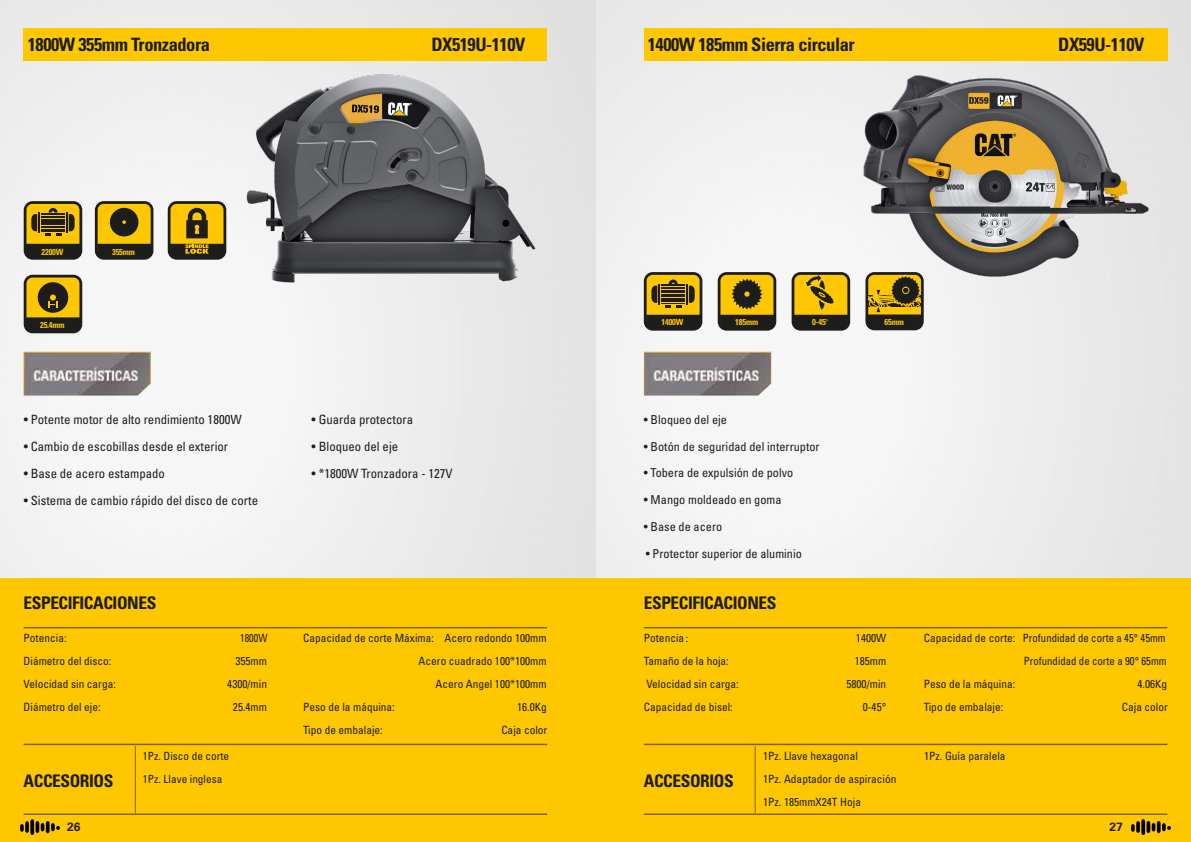
<style>
.page{position:relative;width:1191px;height:842px;background:#fff}
.page>*{position:absolute;margin:0;border:0;box-sizing:border-box;transform-origin:0 0}
.t1{font:700 condensed 18.5px "Univers LT Std";letter-spacing:-.025em;color:#1d1d1b}
.t2{font:700 condensed 17.4px "Univers LT Std";letter-spacing:-.025em;color:#1d1d1b}
.t3{font:condensed 12.8px "Univers LT Std";color:#1d1d1b}
.t4{font:condensed 12.3px "Univers LT Std";color:#1d1d1b}
.t5{font:700 12px "Univers LT Std";color:#231f20}
.t6{font:condensed 11.4px/23px "Univers LT Std";color:#1d1d1b}
.t7{font:condensed 11.4px "Univers LT Std";color:#1d1d1b;scale:.95 1}
.t8{font:condensed 11.4px "Univers LT Std";color:#1d1d1b;scale:.9 1}
.t9{font:condensed 11.2px/22.9px "Univers LT Std";color:#1d1d1b}
.t10{font:700 condensed 8.5px "Univers LT Std";letter-spacing:-.025em;color:#fec700}
.s1{font-family:"Univers LT"}
.s2{font-family:"Adobe Song Std";font-weight:300;font-stretch:normal}
</style>
<div class="page">
<img style="left:0;top:0;width:1191px;height:579px">
<div style="left:595px;top:579px;width:596px;height:263px;background:#fec700"></div>
<div style="left:0;top:579px;width:595px;height:263px;background:#fec700"></div>
<div style="left:644px;top:28px;width:523px;height:33px;background:#fec700"></div>
<div style="left:24px;top:28px;width:523px;height:33px;background:#fec700"></div>
<img style="left:644px;top:352px;width:127px;height:44px">
<img style="left:23px;top:352px;width:128px;height:44px">
<hr style="left:644px;top:627px;width:523px;height:1px;background:#1d1d1b">
<hr style="left:24px;top:627px;width:523px;height:1px;background:#1d1d1b">
<hr style="left:754px;top:746px;width:1px;height:67px;background:#1d1d1b">
<hr style="left:135px;top:746px;width:1px;height:67px;background:#1d1d1b">
<hr style="left:644px;top:813px;width:523px;height:2px;background:#1d1d1b">
<hr style="left:24px;top:813px;width:523px;height:2px;background:#1d1d1b">
<hr style="left:644px;top:744px;width:523px;height:1px;background:#1d1d1b">
<hr style="left:24px;top:744px;width:523px;height:1px;background:#1d1d1b">
<svg style="left:24px;top:201px;width:58px;height:59px;background:#7e6815"></svg>
<svg style="left:95px;top:201px;width:58px;height:59px;background:#826b14"></svg>
<svg style="left:168px;top:201px;width:58px;height:59px;background:#957912"></svg>
<svg style="left:24px;top:275px;width:58px;height:58px;background:#7f6812"></svg>
<svg style="left:644px;top:272px;width:58px;height:59px;background:#7e6815"></svg>
<svg style="left:791px;top:272px;width:59px;height:59px;background:#9a7d14"></svg>
<svg style="left:865px;top:288px;width:58px;height:42px;background:#715d15"></svg>
<svg style="left:717px;top:272px;width:59px;height:59px;background:#856d17"></svg>
<img style="left:20px;top:819px;width:40px;height:15px">
<img style="left:1131px;top:819px;width:39px;height:15px">
<img style="left:234px;top:63px;width:317px;height:235px">
<img style="left:856px;top:61px;width:300px;height:227px">
<h1 class="t1" style="left:28px;top:33px;width:184px">1800W 355mm Tronzadora</h1>
<h1 class="t1" style="left:431px;top:33px;width:95px">DX519U-110V</h1>
<p class="t10" style="left:42px;top:246px;width:23px">2200W</p>
<p class="t10" style="left:40px;top:320px;width:26px">25.4mm</p>
<p class="t10" style="left:112px;top:246px;width:24px">355mm</p>
<p class="t3" style="left:24px;top:412px;width:219px">• Potente motor de alto rendimiento 1800W</p>
<p class="t3" style="left:311px;top:412px;width:103px">• Guarda protectora</p>
<p class="t3" style="left:24px;top:438px;width:206px">• Cambio de escobillas desde el exterior</p>
<p class="t3" style="left:311px;top:438px;width:88px">• Bloqueo del eje</p>
<p class="t3" style="left:24px;top:465px;width:143px">• Base de acero estampado</p>
<p class="t3" style="left:311px;top:465px;width:142px">• *1800W Tronzadora - 127V</p>
<p class="t3" style="left:24px;top:492px;width:236px">• Sistema de cambio rápido del disco de corte</p>
<h1 class="t1" style="left:648px;top:33px;width:208px">1400W 185mm Sierra circular</h1>
<h1 class="t1" style="left:1058px;top:33px;width:88px">DX59U-110V</h1>
<p class="t10" style="left:661px;top:317px;width:23px">1400W</p>
<p class="t10" style="left:735px;top:317px;width:24px">185mm</p>
<p class="t10" style="left:812px;top:317px;width:18px">0-45<span class="s1">°</span></p>
<p class="t10" style="left:884px;top:317px;width:21px">65mm</p>
<p class="t4" style="left:644px;top:412px;width:85px">• Bloqueo del eje</p>
<p class="t4" style="left:644px;top:438px;width:177px">• Botón de seguridad del interruptor</p>
<p class="t4" style="left:644px;top:465px;width:151px">• Tobera de expulsión de polvo</p>
<p class="t4" style="left:644px;top:492px;width:139px">• Mango moldeado en goma</p>
<p class="t4" style="left:644px;top:519px;width:80px">• Base de acero</p>
<p class="t4" style="left:646px;top:546px;width:158px">• Protector superior de aluminio</p>
<h2 class="t2" style="left:24px;top:592px;width:134px">ESPECIFICACIONES</h2>
<h2 class="t2" style="left:644px;top:592px;width:134px">ESPECIFICACIONES</h2>
<p class="t6" style="left:24px;top:626px;width:44px">Potencia:</p>
<p class="t8" style="left:240px;top:631px;width:32px">1800W</p>
<p class="t6" style="left:24px;top:649px;width:89px">Diámetro del disco:</p>
<p class="t6" style="left:235px;top:649px;width:33px">355mm</p>
<p class="t6" style="left:24px;top:672px;width:94px">Velocidad sin carga:</p>
<p class="t6" style="left:227px;top:672px;width:41px">4300/min</p>
<p class="t6" style="left:24px;top:695px;width:78px">Diámetro del eje:</p>
<p class="t6" style="left:233px;top:695px;width:36px">25.4mm</p>
<p class="t6" style="left:303px;top:626px;width:245px">Capacidad de corte Máxima: Acero redondo 100mm</p>
<p class="t6" style="left:418px;top:649px;width:130px">Acero cuadrado 100*100mm</p>
<p class="t6" style="left:435px;top:672px;width:113px">Acero Angel 100*100mm</p>
<p class="t6" style="left:303px;top:695px;width:93px">Peso de la máquina:</p>
<p class="t6" style="left:517px;top:695px;width:31px">16.0Kg</p>
<p class="t6" style="left:303px;top:718px;width:81px">Tipo de embalaje:</p>
<p class="t6" style="left:501px;top:718px;width:48px">Caja color</p>
<p class="t6" style="left:644px;top:626px;width:53px">Potencia<span class="s2">：</span></p>
<p class="t6" style="left:856px;top:626px;width:32px">1400W</p>
<p class="t6" style="left:644px;top:649px;width:86px">Tamaño de la hoja:</p>
<p class="t6" style="left:854px;top:649px;width:33px">185mm</p>
<p class="t6" style="left:646px;top:672px;width:94px">Velocidad sin carga:</p>
<p class="t6" style="left:846px;top:672px;width:41px">5800/min</p>
<p class="t6" style="left:644px;top:695px;width:90px">Capacidad de bisel:</p>
<p class="t6" style="left:862px;top:695px;width:25px">0-45°</p>
<p class="t6" style="left:923px;top:626px;width:243px">Capacidad de corte: Profundidad de corte a 45° 45mm</p>
<p class="t7" style="left:1023px;top:654px;width:152px">Profundidad de corte a 90° 65mm</p>
<p class="t6" style="left:923px;top:672px;width:93px">Peso de la máquina:</p>
<p class="t6" style="left:1137px;top:672px;width:31px">4.06Kg</p>
<p class="t6" style="left:923px;top:695px;width:81px">Tipo de embalaje:</p>
<p class="t6" style="left:1121px;top:695px;width:48px">Caja color</p>
<p class="t9" style="left:143px;top:744px;width:88px">1Pz. Disco de corte<br>1Pz. Llave inglesa</p>
<h2 class="t2" style="left:24px;top:770px;width:91px">ACCESORIOS</h2>
<h2 class="t2" style="left:644px;top:770px;width:91px">ACCESORIOS</h2>
<p class="t6" style="left:763px;top:744px;width:135px">1Pz. Llave hexagonal<br>1Pz. Adaptador de aspiración</p>
<p class="t6" style="left:924px;top:744px;width:83px">1Pz. Guía paralela</p>
<p class="t6" style="left:763px;top:790px;width:99px">1Pz. 185mmX24T Hoja</p>
<p class="t5" style="left:67px;top:820px;width:15px">26</p>
<p class="t5" style="left:1109px;top:820px;width:15px">27</p>
</div>
